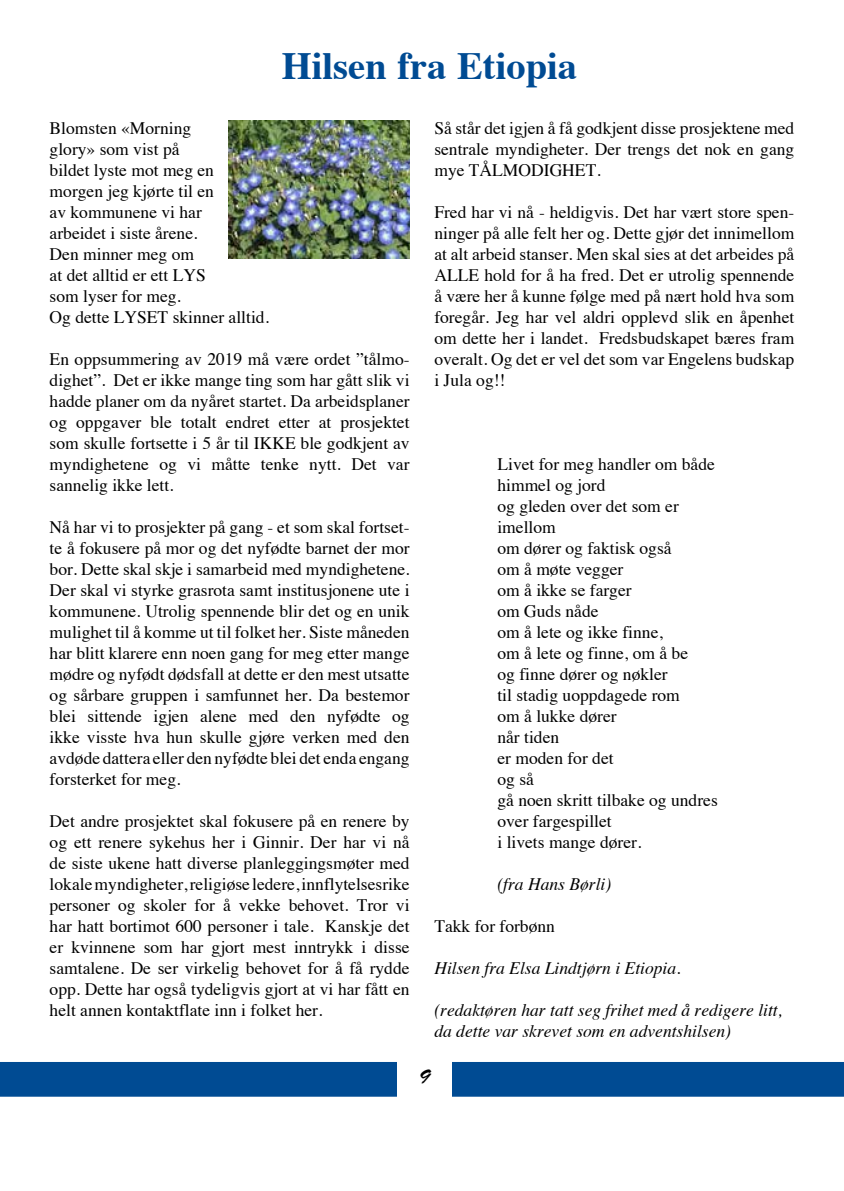
<style>
.page{position:relative;width:844px;height:1191px;background:#fff}
.page>*{position:absolute;margin:0;border:0;box-sizing:border-box;transform-origin:0 0}
.t1{font:700 38.5px "Times";color:#004b93}
.t2{font:21px "Brush Script Std";color:#000}
.t3{font:17.5px/21px "Times";color:#000;text-align:justify}
.t4{font:italic 17.5px/21px "Times";color:#000}
</style>
<div class="page">
<div style="left:0;top:1062px;width:843px;height:34px;background:#004b93"></div>
<div style="left:397px;top:1042px;width:54px;height:67px;background:#fff"></div>
<img style="left:228px;top:121px;width:181px;height:137px">
<h1 class="t1" style="left:282px;top:29px;width:296px">Hilsen fra Etiopia</h1>
<p class="t3" style="left:50px;top:116px;width:221px;text-align:left">Blomsten «Morning<br>glory» som vist på<br>bildet lyste mot meg en morgen jeg kjørte til en<br>av kommunene vi har<br>arbeidet i siste årene.<br>Den minner meg om<br>at det alltid er ett LYS<br>som lyser for meg.<br>Og dette LYSET skinner alltid.</p>
<p class="t3" style="left:50px;top:347px;width:361px">En oppsummering av 2019 må være ordet ”tålmo&shy;dighet”. Det er ikke mange ting som har gått slik vi hadde planer om da nyåret startet. Da arbeidsplaner og oppgaver ble totalt endret etter at prosjektet som skulle fortsette i 5 år til IKKE ble godkjent av myndighetene og vi måtte tenke nytt. Det var sannelig ikke lett.</p>
<p class="t3" style="left:50px;top:515px;width:361px">Nå har vi to prosjekter på gang - et som skal fortset&shy;te å fokusere på mor og det nyfødte barnet der mor bor. Dette skal skje i samarbeid med myndighetene.<br>Der skal vi styrke grasrota samt institusjonene ute i kommunene. Utrolig spennende blir det og en unik mulighet til å komme ut til folket her. Siste måneden har blitt klarere enn noen gang for meg etter mange mødre og nyfødt dødsfall at dette er den mest utsatte og sårbare gruppen i samfunnet her. Da bestemor blei sittende igjen alene med den nyfødte og ikke visste hva hun skulle gjøre verken med den avdøde dattera eller den nyfødte blei det enda engang forsterket for meg.</p>
<p class="t3" style="left:50px;top:809px;width:361px">Det andre prosjektet skal fokusere på en renere by og ett renere sykehus her i Ginnir. Der har vi nå de siste ukene hatt diverse planleggingsmøter med lokale myndigheter, religiøse ledere, innflytelsesrike personer og skoler for å vekke behovet. Tror vi har hatt bortimot 600 personer i tale. Kanskje det er kvinnene som har gjort mest inntrykk i disse samtalene. De ser virkelig behovet for å få rydde opp. Dette har også tydeligvis gjort at vi har fått en helt annen kontaktflate inn i folket her.</p>
<p class="t3" style="left:434px;top:116px;width:361px">Så står det igjen å få godkjent disse prosjektene med sentrale myndigheter. Der trengs det nok en gang mye TÅLMODIGHET.</p>
<p class="t3" style="left:434px;top:200px;width:361px">Fred har vi nå - heldigvis. Det har vært store spen&shy;ninger på alle felt her og. Dette gjør det innimellom at alt arbeid stanser. Men skal sies at det arbeides på ALLE hold for å ha fred. Det er utrolig spennende å være her å kunne følge med på nært hold hva som foregår. Jeg har vel aldri opplevd slik en åpenhet om dette her i landet. Fredsbudskapet bæres fram overalt. Og det er vel det som var Engelens budskap i Jula og!!</p>
<p class="t3" style="left:497px;top:452px;width:222px;text-align:left">Livet for meg handler om både himmel og jord<br>og gleden over det som er imellom<br>om dører og faktisk også<br>om å møte vegger<br>om å ikke se farger<br>om Guds nåde<br>om å lete og ikke finne,<br>om å lete og finne, om å be<br>og finne dører og nøkler<br>til stadig uoppdagede rom<br>om å lukke dører<br>når tiden<br>er moden for det<br>og så<br>gå noen skritt tilbake og undres over fargespillet<br>i livets mange dører.</p>
<p class="t4" style="left:497px;top:872px;width:115px">(fra Hans Børli)</p>
<p class="t3" style="left:434px;top:914px;width:122px">Takk for forbønn</p>
<p class="t4" style="left:434px;top:956px;width:248px">Hilsen fra Elsa Lindtjørn i Etiopia.</p>
<p class="t4" style="left:434px;top:998px;width:349px">(redaktøren har tatt seg frihet med å redigere litt, da dette var skrevet som en adventshilsen)</p>
<p class="t2" style="left:418px;top:1064px;width:13px">9</p>
</div>
